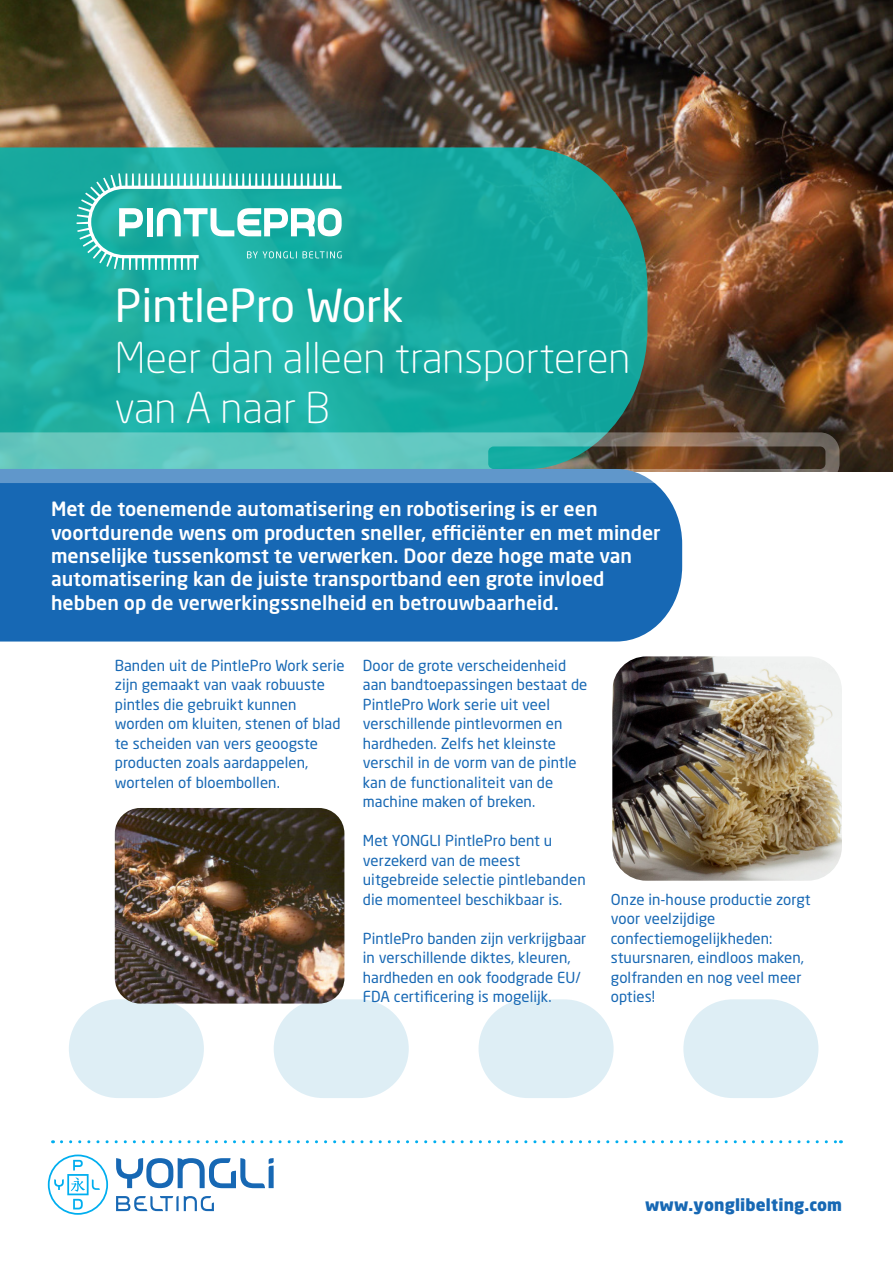
<style>
.page{position:relative;width:893px;height:1263px;background:#fff}
.page>*{position:absolute;margin:0;border:0;box-sizing:border-box;transform-origin:0 0}
.Cover-TITLE2{font:45px "Neo Sans W1 G";color:#fff}
.Cover-TITLE2-2{font:300 42px/50.4px "Neo Sans W1 G";color:#fff}
.t1{font:500 19.5px/23.4px "Neo Sans W1 G";color:#fff}
.Footer-URL-DARK-BLUE{font:900 16.5px "Neo Sans W1 G";letter-spacing:.01em;color:#1768b4}
.t2{font:15px/19.5px "Neo Sans W1 G";letter-spacing:.005em;color:#1768b4}
</style>
<div class="page">
<img style="left:0;top:0;width:893px;height:471px">
<svg style="left:61px;top:1140px;width:780px;height:3px"></svg>
<div style="left:69px;top:999px;width:135px;height:99px;background:#deeef5;border-radius:49px"></div>
<div style="left:274px;top:999px;width:135px;height:99px;background:#deeef5;border-radius:49px"></div>
<div style="left:478px;top:999px;width:136px;height:99px;background:#deeef5;border-radius:49px"></div>
<div style="left:683px;top:999px;width:135px;height:99px;background:#deeef5;border-radius:49px"></div>
<img style="left:612px;top:656px;width:230px;height:225px">
<img style="left:115px;top:808px;width:229px;height:195px">
<svg style="left:0;top:147px;width:647px;height:285px;background:#1aa79d"></svg>
<div style="left:0;top:483px;width:682px;height:158px;background:#1768b4"></div>
<svg style="left:0;top:432px;width:839px;height:51px;background:#67a3a6"></svg>
<svg style="left:77px;top:173px;width:265px;height:97px"></svg>
<svg style="left:116px;top:1158px;width:158px;height:30px"></svg>
<svg style="left:116px;top:1196px;width:98px;height:15px"></svg>
<svg style="left:48px;top:1154px;width:60px;height:61px"></svg>
<p class="Cover-TITLE2" style="left:115px;top:278px;width:291px">PintlePro Work</p>
<p class="Cover-TITLE2-2" style="left:115px;top:332px;width:517px">Meer dan alleen transporteren van A naar B</p>
<p class="t1" style="left:51px;top:497px;width:611px">Met de toenemende automatisering en robotisering is er een voortdurende wens om producten sneller, efficiënter en met minder menselijke tussenkomst te verwerken. Door deze hoge mate van automatisering kan de juiste transportband een grote invloed hebben op de verwerkingssnelheid en betrouwbaarheid.</p>
<p class="t2" style="left:115px;top:655px;width:231px">Banden uit de PintlePro Work serie zijn gemaakt van vaak robuuste pintles die gebruikt kunnen worden om kluiten, stenen of blad te scheiden van vers geoogste producten zoals aardappelen, wortelen of bloembollen.</p>
<p class="t2" style="left:363px;top:655px;width:226px">Door de grote verscheidenheid aan bandtoepassingen bestaat de<br>PintlePro Work serie uit veel verschillende pintlevormen en hardheden. Zelfs het kleinste verschil in de vorm van de pintle kan de functionaliteit van de machine maken of breken.</p>
<p class="t2" style="left:363px;top:831px;width:224px">Met YONGLI PintlePro bent u verzekerd van de meest uitgebreide selectie pintlebanden die momenteel beschikbaar is.</p>
<p class="t2" style="left:363px;top:928px;width:225px">PintlePro banden zijn verkrijgbaar in verschillende diktes, kleuren, hardheden en ook foodgrade EU/ FDA certificering is mogelijk.</p>
<p class="t2" style="left:611px;top:889px;width:201px">Onze in-house productie zorgt voor veelzijdige confectiemogelijkheden: stuursnaren, eindloos maken, golfranden en nog veel meer opties!</p>
<p class="Footer-URL-DARK-BLUE" style="left:645px;top:1194px;width:199px">www.yonglibelting.com</p>
</div>
